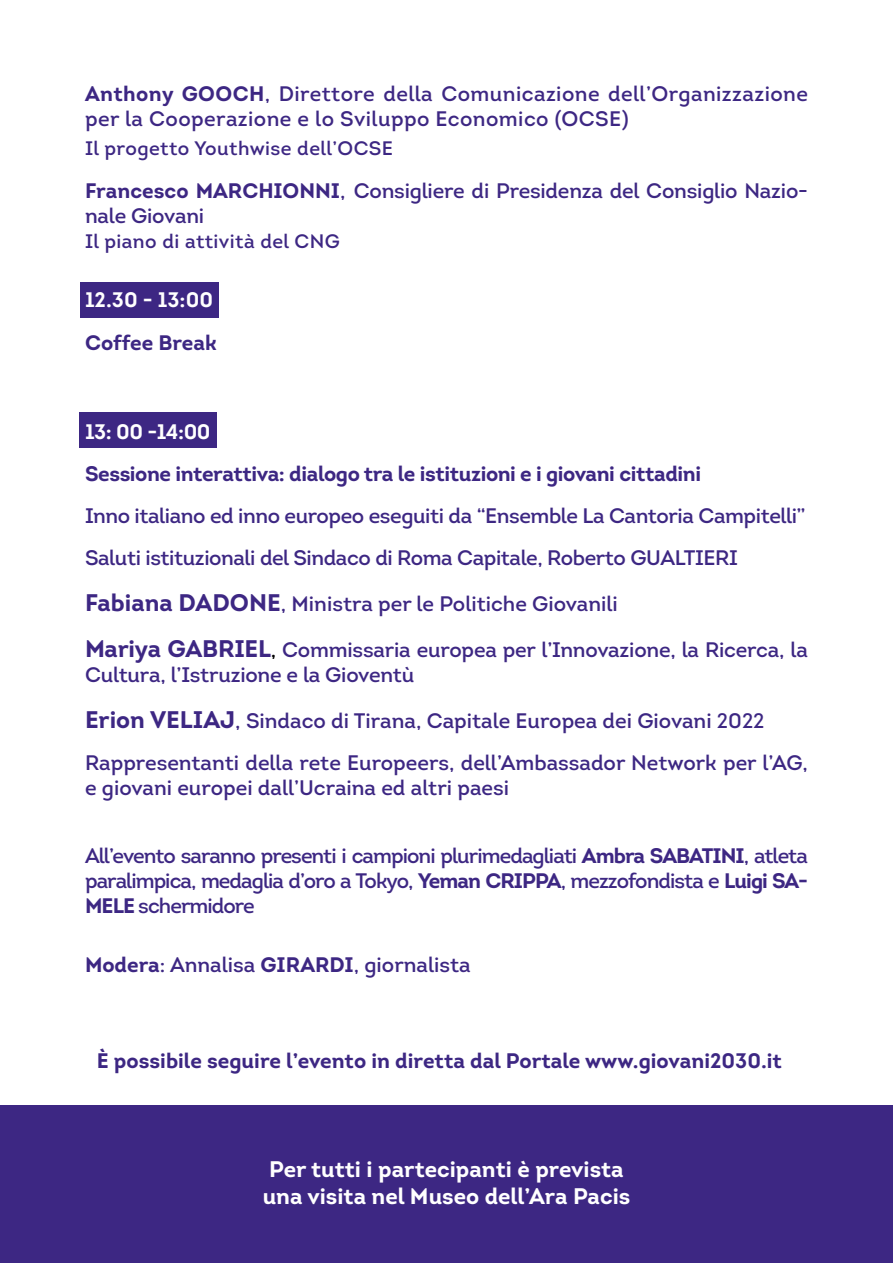
<style>
.page{position:relative;width:893px;height:1263px;background:#fff}
.page>*{position:absolute;margin:0;border:0;box-sizing:border-box;transform-origin:0 0}
.t1{font:700 22.5px/27px "Intro";color:#fff}
.t2{font:21px/25.2px "Intro";letter-spacing:-.01em;color:#3d2783}
.t3{font:700 21px "Intro";letter-spacing:-.01em;color:#3d2783}
.t4{font:21px/25.2px "Intro";letter-spacing:.02em;color:#3d2783}
.t5{font:700 21px "Intro";letter-spacing:-.01em;color:#fff}
.t6{font:19.5px "Intro";letter-spacing:.02em;color:#3d2783}
.s1{font-weight:700}
.s2{font-weight:700;font-size:24px}
.s3{color:#000}
.s4{font-size:22.5px;color:#fff}
</style>
<div class="page">
<div style="left:0;top:1106px;width:893px;height:157px;background:#3d2783"></div>
<div style="left:80px;top:282px;width:139px;height:35px;background:#3d2783"></div>
<div style="left:80px;top:412px;width:137px;height:36px;background:#3d2783"></div>
<p class="t4" style="left:85px;top:81px;width:724px"><span class="s1">Anthony GOOCH</span>, Direttore della Comunicazione dell’Organizzazione per la Cooperazione e lo Sviluppo Economico (OCSE)</p>
<p class="t6" style="left:85px;top:136px;width:310px">Il progetto Youthwise dell’OCSE</p>
<p class="t2" style="left:85px;top:178px;width:724px"><span class="s1">Francesco MARCHIONNI</span>, Consigliere di Presidenza del Consiglio Nazio&shy;nale Giovani</p>
<p class="t6" style="left:85px;top:229px;width:256px">Il piano di attività del CNG</p>
<p class="t5" style="left:85px;top:286px;width:130px">12.30 - 13:00</p>
<p class="t3" style="left:85px;top:329px;width:133px">Coffee Break</p>
<p class="t5" style="left:85px;top:418px;width:127px">13: 00 -14:00</p>
<p class="t3" style="left:85px;top:460px;width:617px">Sessione interattiva: dialogo tra le istituzioni e i giovani cittadini</p>
<p class="t2" style="left:85px;top:494px;width:722px;line-height:42.2px">Inno italiano ed inno europeo eseguiti da “Ensemble La Cantoria Campitelli”<br>Saluti istituzionali del Sindaco di Roma Capitale, Roberto GUALTIERI</p>
<p class="t2" style="left:85px;top:581px;width:724px;line-height:45.8px"><span class="s2">Fabiana DADONE</span>, Ministra per le Politiche Giovanili<br><span class="s2">Mariya GABRIEL</span><span class="s3">,</span> Commissaria europea per l’Innovazione, la Ricerca, la</p>
<p class="t2" style="left:85px;top:652px;width:681px;line-height:45.8px">Cultura, l’Istruzione e la Gioventù<br><span class="s2">Erion VELIAJ</span>, Sindaco di Tirana, Capitale Europea dei Giovani 2022</p>
<p class="t2" style="left:85px;top:750px;width:724px">Rappresentanti della rete Europeers, dell’Ambassador Network per l’AG, e giovani europei dall’Ucraina ed altri paesi</p>
<p class="t2" style="left:85px;top:843px;width:724px;text-align:justify">All’evento saranno presenti i campioni plurimedagliati <span class="s1">Ambra SABATINI</span>, atleta paralimpica, medaglia d’oro a Tokyo, <span class="s1">Yeman CRIPPA</span>, mezzofondista e <span class="s1">Luigi SA-MELE</span> schermidore</p>
<p class="t2" style="left:85px;top:952px;width:387px"><span class="s1">Modera</span>: Annalisa <span class="s1">GIRARDI</span>, giornalista</p>
<p class="t3" style="left:97px;top:1047px;width:701px">È possibile seguire l’evento in diretta dal Portale www.giovani2030.it<span class="s4">P</span></p>
<p class="t1" style="left:263px;top:1155px;width:369px">Per tutti i partecipanti è prevista una visita nel Museo dell’Ara Pacis</p>
</div>
